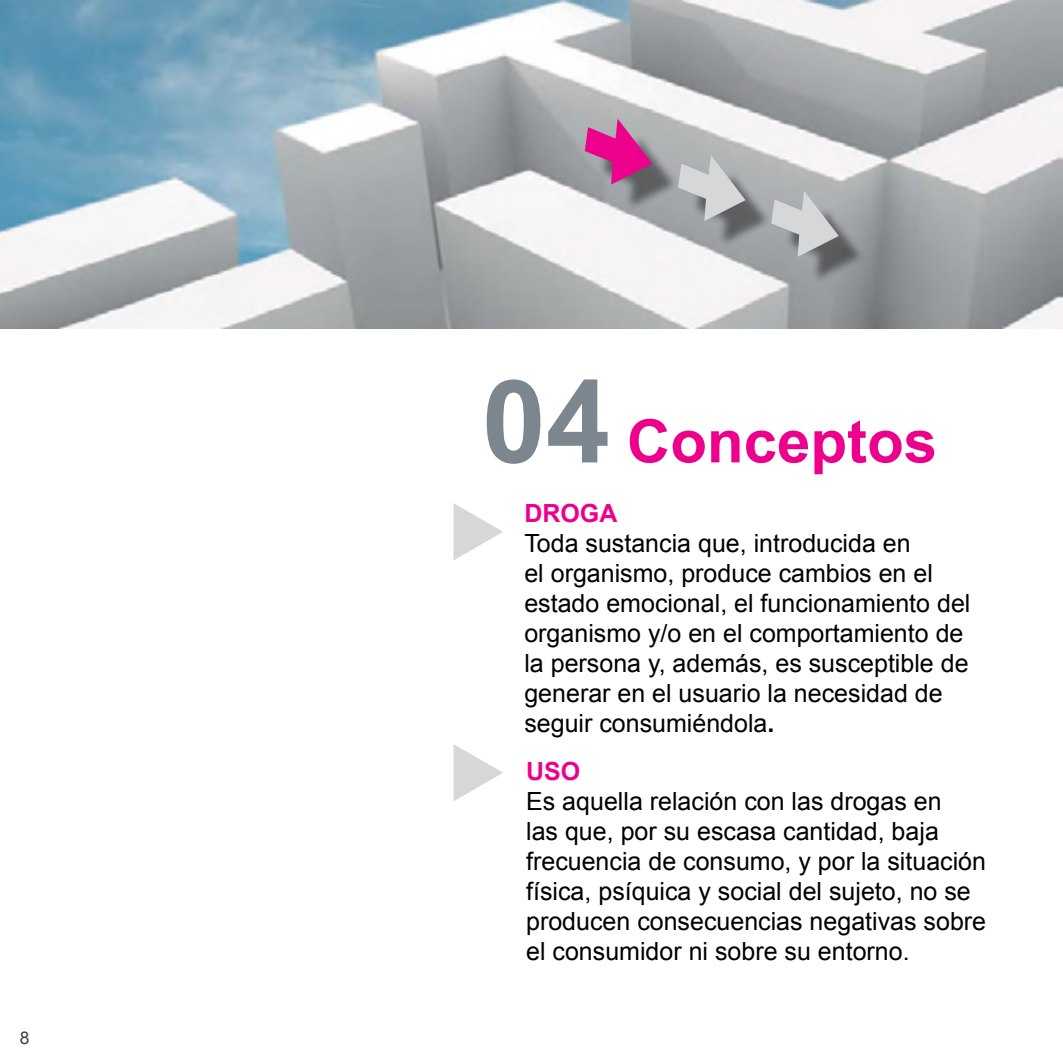
<style>
.page{position:relative;width:1063px;height:1063px;background:#fff}
.page>*{position:absolute;margin:0;border:0;box-sizing:border-box;transform-origin:0 0}
.t1{font:700 60px "Arial";color:#ec008c}
.t2{font:25px/30px "Arial";color:#000}
.t3{font:17.5px "Arial";color:#414042}
.s1{font-size:115.25px;color:#7c868f}
.s2{font-weight:700;color:#ec008c}
.s3{font-weight:700}
</style>
<div class="page">
<img style="left:0;top:0;width:1062px;height:328px">
<div style="left:784px;top:203px;width:82px;height:80px;background:#000;opacity:.44"></div>
<svg style="left:771px;top:191px;width:68px;height:66px;background:#b2b5b7"></svg>
<div style="left:691px;top:168px;width:81px;height:79px;background:#000;opacity:.44"></div>
<svg style="left:678px;top:155px;width:68px;height:66px;background:#b3b6b7"></svg>
<div style="left:597px;top:131px;width:82px;height:79px;background:#000;opacity:.44"></div>
<svg style="left:585px;top:119px;width:67px;height:66px;background:#be5595"></svg>
<svg style="left:454px;top:503px;width:49px;height:57px"></svg>
<svg style="left:454px;top:744px;width:49px;height:57px"></svg>
<hr style="left:1062px;top:0;width:1px;height:1063px;background:#d5d7d8">
<p class="t3" style="left:20px;top:1026px;width:11px">8</p>
<p class="t1" style="left:482px;top:402px;width:457px"><span class="s1">04</span> Conceptos</p>
<p class="t2" style="left:524px;top:499px;width:448px"><span class="s2">DROGA<br></span>Toda sustancia que, introducida en<br>el organismo, produce cambios en el estado emocional, el funcionamiento del organismo y/o en el comportamiento de la persona y, además, es susceptible de generar en el usuario la necesidad de seguir consumiéndola<span class="s3">.</span></p>
<p class="t2" style="left:526px;top:757px;width:461px"><span class="s2">USO<br></span>Es aquella relación con las drogas en<br>las que, por su escasa cantidad, baja frecuencia de consumo, y por la situación física, psíquica y social del sujeto, no se producen consecuencias negativas sobre el consumidor ni sobre su entorno.</p>
</div>
